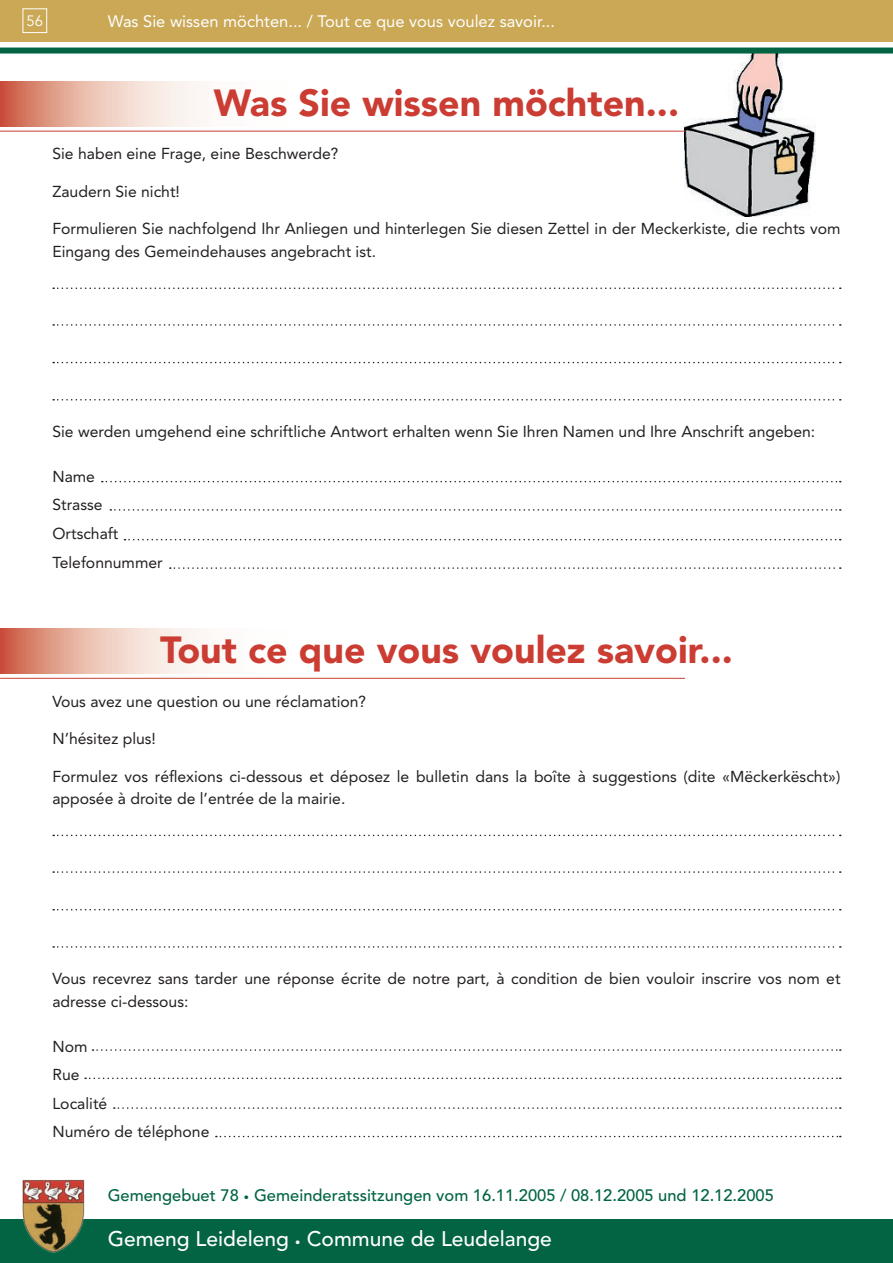
<style>
.page{position:relative;width:893px;height:1263px;background:#fff}
.page>*{position:absolute;margin:0;border:0;box-sizing:border-box;transform-origin:0 0}
.t1{font:900 37.5px "Avenir";color:#cb3c33}
.t2{font:500 21px "Avenir";color:#fff}
.t3{font:500 16.5px "Avenir";color:#026442}
.t4{font:16.5px "Avenir";color:#fff}
.t5{font:15.75px/28.5px "Avenir";color:#231f20}
.t6{font:14.85px "Avenir";color:#fff}
.s1{font-size:10.5px}
</style>
<div class="page">
<img style="left:685px;top:54px;width:130px;height:162px">
<div style="left:0;top:0;width:893px;height:41px;background:#caa856"></div>
<div style="left:0;top:1219px;width:893px;height:44px;background:#026442"></div>
<div style="left:23px;top:9px;width:24px;height:24px;border:1px solid #fff"></div>
<img style="left:22px;top:1179px;width:63px;height:74px">
<svg style="left:0;top:81px;width:202px;height:45px;background:#eabdae"></svg>
<hr style="left:0;top:131px;width:685px;height:1px;background:#cb3c33">
<svg style="left:53px;top:287px;width:788px;height:2px"></svg>
<svg style="left:53px;top:324px;width:788px;height:2px"></svg>
<svg style="left:53px;top:362px;width:788px;height:1px"></svg>
<svg style="left:53px;top:399px;width:788px;height:1px"></svg>
<svg style="left:102px;top:481px;width:739px;height:1px"></svg>
<svg style="left:110px;top:509px;width:731px;height:2px"></svg>
<svg style="left:124px;top:539px;width:717px;height:1px"></svg>
<svg style="left:170px;top:567px;width:671px;height:2px"></svg>
<svg style="left:0;top:628px;width:202px;height:45px;background:#eabdae"></svg>
<hr style="left:0;top:678px;width:685px;height:1px;background:#cb3c33">
<svg style="left:53px;top:835px;width:788px;height:1px"></svg>
<svg style="left:53px;top:871px;width:788px;height:2px"></svg>
<svg style="left:53px;top:909px;width:788px;height:1px"></svg>
<svg style="left:53px;top:946px;width:788px;height:2px"></svg>
<svg style="left:93px;top:1049px;width:748px;height:2px"></svg>
<svg style="left:85px;top:1077px;width:756px;height:2px"></svg>
<svg style="left:114px;top:1107px;width:727px;height:2px"></svg>
<svg style="left:216px;top:1136px;width:625px;height:1px"></svg>
<div style="left:0;top:48px;width:893px;height:6px;background:#026442"></div>
<p class="t6" style="left:27px;top:12px;width:18px">56</p>
<p class="t4" style="left:108px;top:11px;width:449px">Was Sie wissen möchten... / Tout ce que vous voulez savoir...</p>
<h1 class="t1" style="left:214px;top:80px;width:467px">Was Sie wissen möchten...</h1>
<p class="t5" style="left:52px;top:140px;width:287px">Sie haben eine Frage, eine Beschwerde?</p>
<p class="t5" style="left:52px;top:177px;width:129px">Zaudern Sie nicht!</p>
<p class="t5" style="left:52px;top:218px;width:790px;line-height:22.5px">Formulieren Sie nachfolgend Ihr Anliegen und hinterlegen Sie diesen Zettel in der Meckerkiste, die rechts vom<br>Eingang des Gemeindehauses angebracht ist.</p>
<p class="t5" style="left:52px;top:417px;width:764px">Sie werden umgehend eine schriftliche Antwort erhalten wenn Sie Ihren Namen und Ihre Anschrift angeben:</p>
<p class="t5" style="left:52px;top:462px;width:112px">Name<br>Strasse<br>Ortschaft<br>Telefonnummer</p>
<h1 class="t1" style="left:160px;top:627px;width:574px">Tout ce que vous voulez savoir...</h1>
<p class="t5" style="left:52px;top:687px;width:315px">Vous avez une question ou une réclamation?</p>
<p class="t5" style="left:52px;top:724px;width:105px">N’hésitez plus!</p>
<p class="t5" style="left:52px;top:765px;width:789px;line-height:22.5px">Formulez vos réflexions ci-dessous et déposez le bulletin dans la boîte à suggestions (dite «Mëckerkëscht») apposée à droite de l’entrée de la mairie.</p>
<p class="t5" style="left:52px;top:967px;width:790px;line-height:22.5px">Vous recevrez sans tarder une réponse écrite de notre part, à condition de bien vouloir inscrire vos nom et adresse ci-dessous:</p>
<p class="t5" style="left:52px;top:1032px;width:159px">Nom<br>Rue<br>Localité<br>Numéro de téléphone</p>
<p class="t3" style="left:108px;top:1185px;width:668px">Gemengebuet 78 <span class="s1">•</span> Gemeinderatssitzungen vom 16.11.2005 / 08.12.2005 und 12.12.2005</p>
<h2 class="t2" style="left:108px;top:1227px;width:446px">Gemeng Leideleng <span class="s1">•</span> Commune de Leudelange</h2>
</div>
